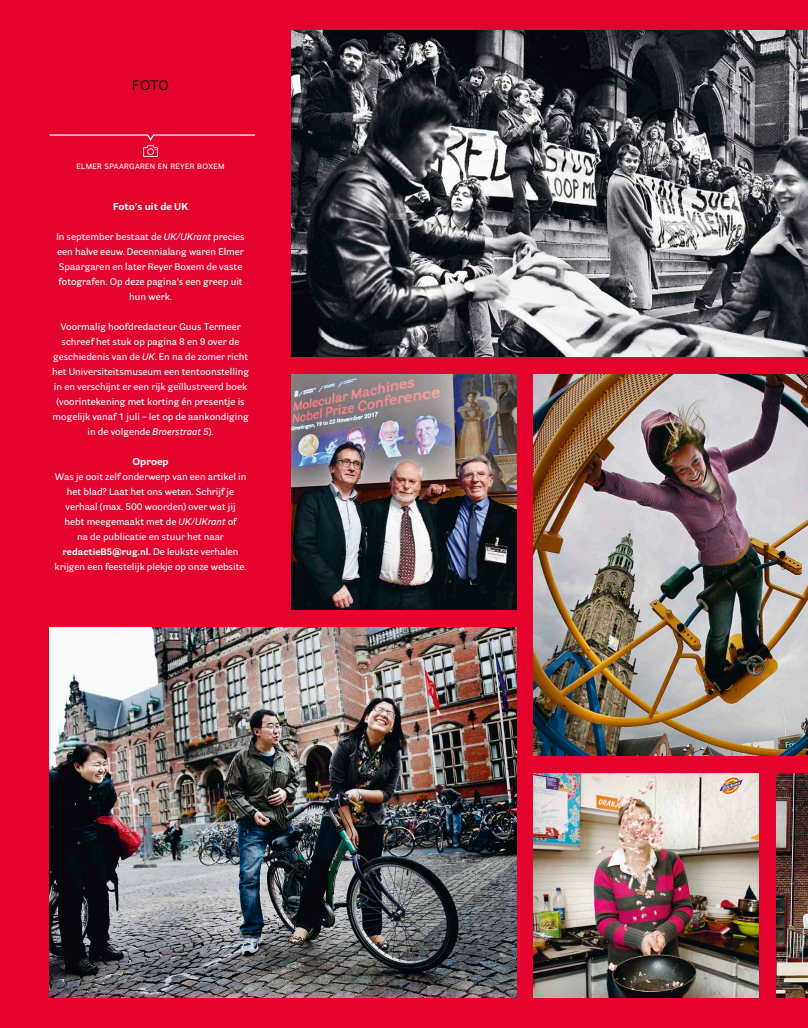
<style>
.page{position:relative;width:808px;height:1028px;background:#e4032d}
.page>*{position:absolute;margin:0;border:0;box-sizing:border-box;transform-origin:0 0}
.t1{font:13.75px "Parry Grotesque";color:#000}
.t2{font:700 10px "Parry Grotesque";color:#fff}
.t3{font:600 9.38px/15px "Parry Grotesque";color:#fff;text-align:center}
.t4{font:600 7.5px "Parry Grotesque";letter-spacing:.06em;color:#fff}
.s1{font-style:italic}
.s2{font-weight:700}
</style>
<div class="page">
<svg style="left:49px;top:134px;width:207px;height:23px"></svg>
<img style="left:292px;top:30px;width:516px;height:326px">
<img style="left:292px;top:374px;width:224px;height:236px">
<img style="left:776px;top:773px;width:32px;height:224px">
<img style="left:534px;top:773px;width:224px;height:224px">
<img style="left:50px;top:627px;width:466px;height:371px">
<img style="left:534px;top:374px;width:274px;height:381px">
<h1 class="t1" style="left:132px;top:77px;width:38px">FOTO</h1>
<p class="t4" style="left:76px;top:161px;width:150px">ELMER SPAARGAREN EN REYER BOXEM</p>
<p class="t2" style="left:113px;top:200px;width:76px">Foto’s uit de UK</p>
<p class="t3" style="left:56px;top:229px;width:190px">In september bestaat de <span class="s1">UK/UKrant</span> precies een halve eeuw. Decennialang waren Elmer Spaargaren en later Reyer Boxem de vaste fotografen. Op deze pagina’s een greep uit hun werk.</p>
<p class="t3" style="left:52px;top:319px;width:198px">Voormalig hoofdredacteur Guus Termeer schreef het stuk op pagina 8 en 9 over de geschiedenis van de <span class="s1">UK</span>. En na de zomer richt het Universiteitsmuseum een tentoonstelling in en verschijnt er een rijk geïllustreerd boek (voorintekening met korting én presentje is mogelijk vanaf 1 juli – let op de aankondiging in de volgende <span class="s1">Broerstraat 5</span>).</p>
<p class="t2" style="left:132px;top:455px;width:38px">Oproep</p>
<p class="t3" style="left:55px;top:469px;width:193px">Was je ooit zelf onderwerp van een artikel in het blad? Laat het ons weten. Schrijf je verhaal (max. 500 woorden) over wat jij hebt meegemaakt met de <span class="s1">UK/UKrant</span> of<br>na de publicatie en stuur het naar <span class="s2">redactieB5@rug.nl.</span> De leukste verhalen krijgen een feestelijk plekje op onze website.</p>
</div>
